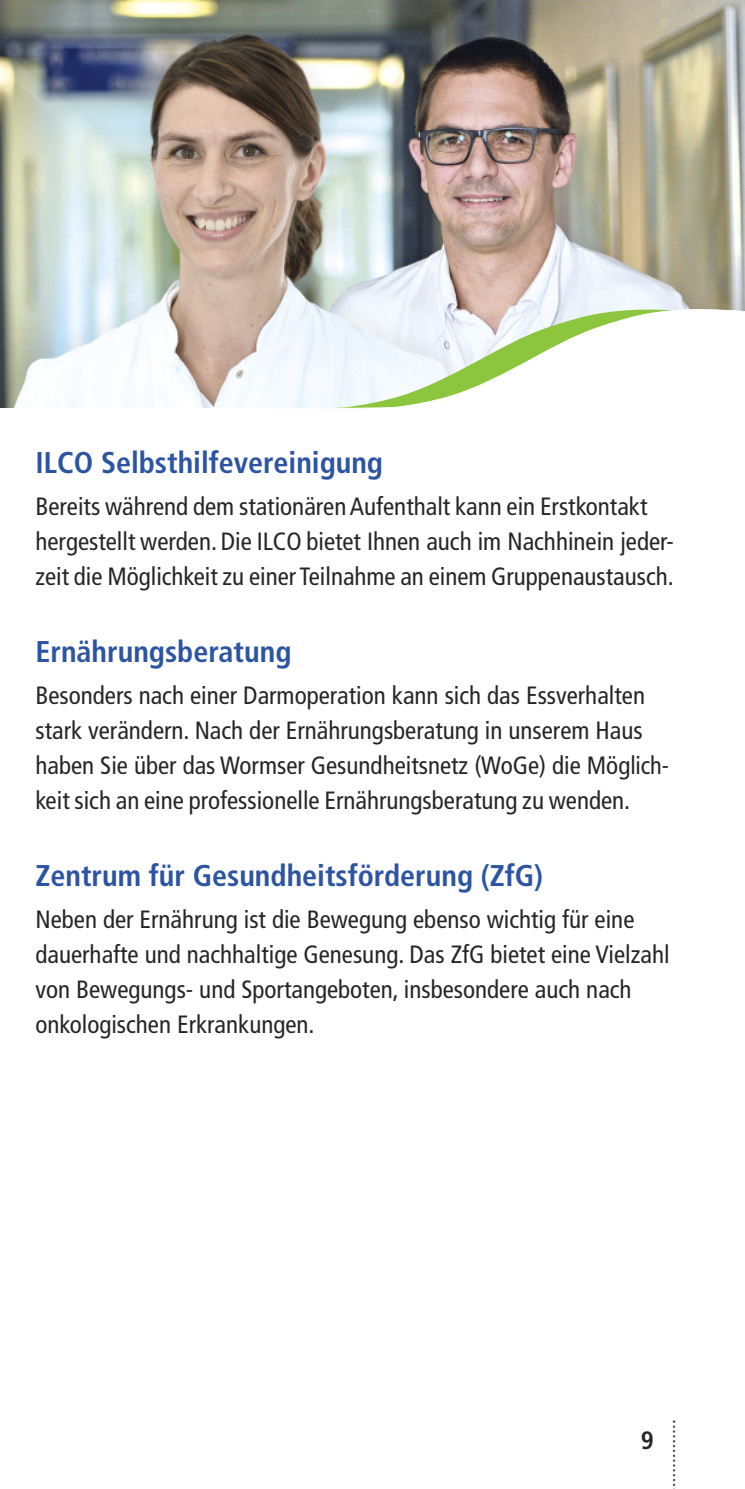
<style>
.page{position:relative;width:745px;height:1489px;background:#fff}
.page>*{position:absolute;margin:0;border:0;box-sizing:border-box;transform-origin:0 0}
.t1{font:700 condensed 30px "Frutiger";color:#2c54a2}
.t2{font:condensed 25px/35px "Frutiger";color:#272627}
.t3{font:700 condensed 25px "Frutiger";color:#272627}
</style>
<div class="page">
<img style="left:0;top:0;width:744px;height:407px">
<svg style="left:672px;top:1420px;width:2px;height:66px"></svg>
<svg style="left:269px;top:308px;width:475px;height:101px"></svg>
<p class="t1" style="left:35px;top:450px;width:349px">ILCO Selbsthilfevereinigung</p>
<p class="t2" style="left:35px;top:490px;width:639px">Bereits während dem stationärenAufenthalt kann ein Erstkontakt hergestellt werden. Die ILCO bietet Ihnen auch im Nachhinein jeder&shy;zeit die Möglichkeit zu einer Teilnahme an einem Gruppenaustausch.</p>
<p class="t1" style="left:35px;top:639px;width:257px">Ernährungsberatung</p>
<p class="t2" style="left:35px;top:680px;width:634px">Besonders nach einer Darmoperation kann sich das Essverhalten stark verändern. Nach der Ernährungsberatung in unserem Haus haben Sie über das Wormser Gesundheitsnetz (WoGe) die Möglich&shy;keit sich an eine professionelle Ernährungsberatung zu wenden.</p>
<p class="t1" style="left:35px;top:863px;width:509px">Zentrum für Gesundheitsförderung (ZfG)</p>
<p class="t2" style="left:35px;top:904px;width:635px">Neben der Ernährung ist die Bewegung ebenso wichtig für eine dauerhafte und nachhaltige Genesung. Das ZfG bietet eine Vielzahl von Bewegungs- und Sportangeboten, insbesondere auch nach onkologischen Erkrankungen.</p>
<p class="t3" style="left:640px;top:1430px;width:15px">9</p>
</div>
